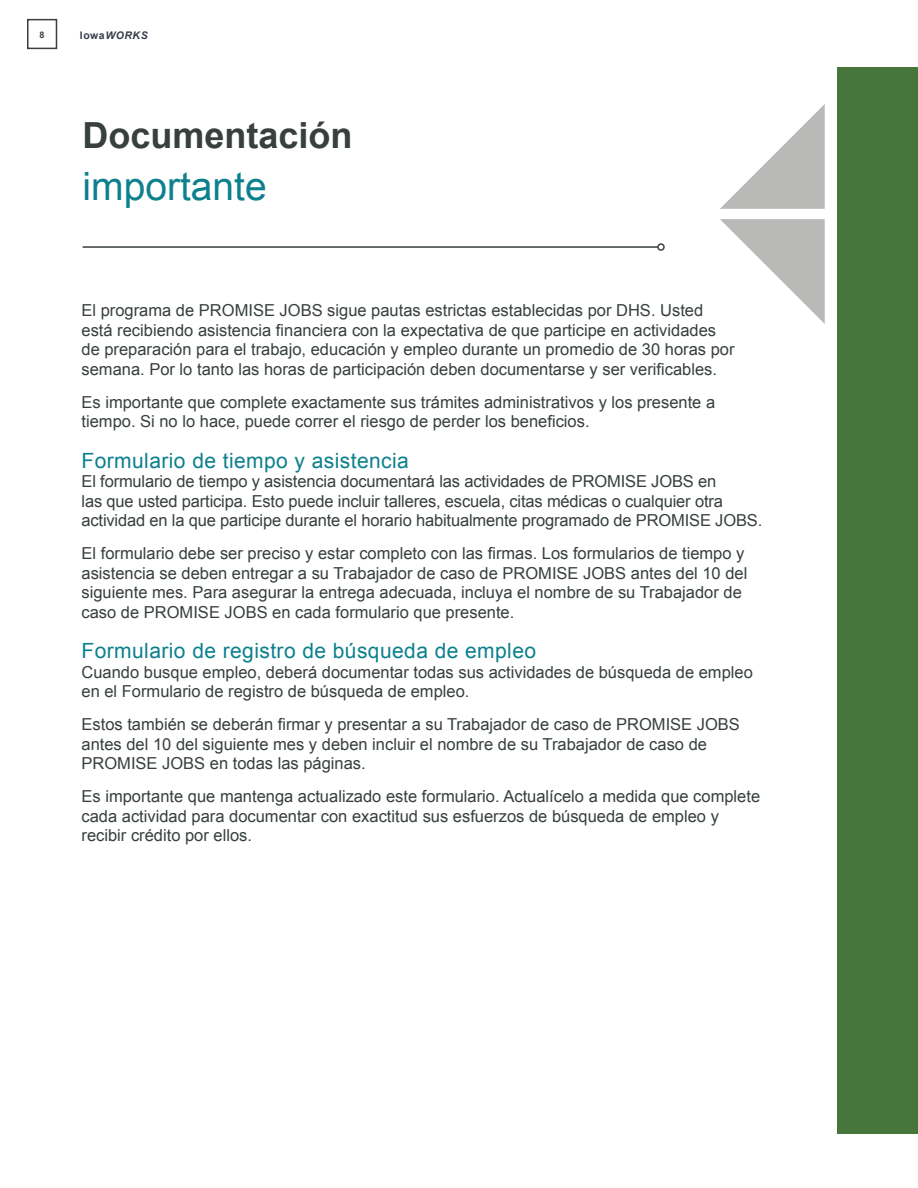
<style>
.page{position:relative;width:918px;height:1188px;background:#fff}
.page>*{position:absolute;margin:0;border:0;box-sizing:border-box;transform-origin:0 0}
.t1{font:39px "Arial";color:#0d808d}
.t2{font:700 36px "Arial";color:#37403c}
.Spacing{font:21px "Arial";letter-spacing:.02em;color:#0d808d}
.Spacing-2{font:16.5px/19.5px "Arial";color:#37403c}
.t3{font:italic 700 10.5px "Arial";letter-spacing:.05em;color:#363e4b}
.t4{font:700 9px "Arial";color:#37403c}
.s1{font-style:normal}
</style>
<div class="page">
<div style="left:27px;top:19px;width:30px;height:30px;border:2px solid #37403c"></div>
<div style="left:837px;top:68px;width:81px;height:1066px;background:#46763b"></div>
<hr style="left:83px;top:246px;width:575px;height:2px;background:#37403c">
<div style="left:657px;top:243px;width:8px;height:8px;border:2px solid #37403c;border-radius:50%"></div>
<svg style="left:720px;top:104px;width:105px;height:220px"></svg>
<p class="t4" style="left:40px;top:29px;width:7px">8</p>
<p class="t3" style="left:80px;top:29px;width:69px"><span class="s1">Iowa</span>WORKS</p>
<p class="t2" style="left:83px;top:111px;width:272px">Documentación</p>
<p class="t1" style="left:83px;top:160px;width:186px">importante</p>
<p class="Spacing-2" style="left:82px;top:301px;width:655px">El programa de PROMISE JOBS sigue pautas estrictas establecidas por DHS. Usted está recibiendo asistencia financiera con la expectativa de que participe en actividades de preparación para el trabajo, educación y empleo durante un promedio de 30 horas por semana. Por lo tanto las horas de participación deben documentarse y ser verificables.</p>
<p class="Spacing-2" style="left:82px;top:392px;width:635px">Es importante que complete exactamente sus trámites administrativos y los presente a tiempo. Si no lo hace, puede correr el riesgo de perder los beneficios.</p>
<p class="Spacing" style="left:82px;top:446px;width:329px">Formulario de tiempo y asistencia</p>
<p class="Spacing-2" style="left:82px;top:472px;width:682px">El formulario de tiempo y asistencia documentará las actividades de PROMISE JOBS en<br>las que usted participa. Esto puede incluir talleres, escuela, citas médicas o cualquier otra actividad en la que participe durante el horario habitualmente programado de PROMISE JOBS.</p>
<p class="Spacing-2" style="left:82px;top:544px;width:667px">El formulario debe ser preciso y estar completo con las firmas. Los formularios de tiempo y asistencia se deben entregar a su Trabajador de caso de PROMISE JOBS antes del 10 del siguiente mes. Para asegurar la entrega adecuada, incluya el nombre de su Trabajador de caso de PROMISE JOBS en cada formulario que presente.</p>
<p class="Spacing" style="left:82px;top:637px;width:456px">Formulario de registro de búsqueda de empleo</p>
<p class="Spacing-2" style="left:82px;top:662px;width:673px">Cuando busque empleo, deberá documentar todas sus actividades de búsqueda de empleo en el Formulario de registro de búsqueda de empleo.</p>
<p class="Spacing-2" style="left:82px;top:715px;width:660px">Estos también se deberán firmar y presentar a su Trabajador de caso de PROMISE JOBS antes del 10 del siguiente mes y deben incluir el nombre de su Trabajador de caso de<br>PROMISE JOBS en todas las páginas.</p>
<p class="Spacing-2" style="left:82px;top:787px;width:680px">Es importante que mantenga actualizado este formulario. Actualícelo a medida que complete cada actividad para documentar con exactitud sus esfuerzos de búsqueda de empleo y recibir crédito por ellos.</p>
</div>
